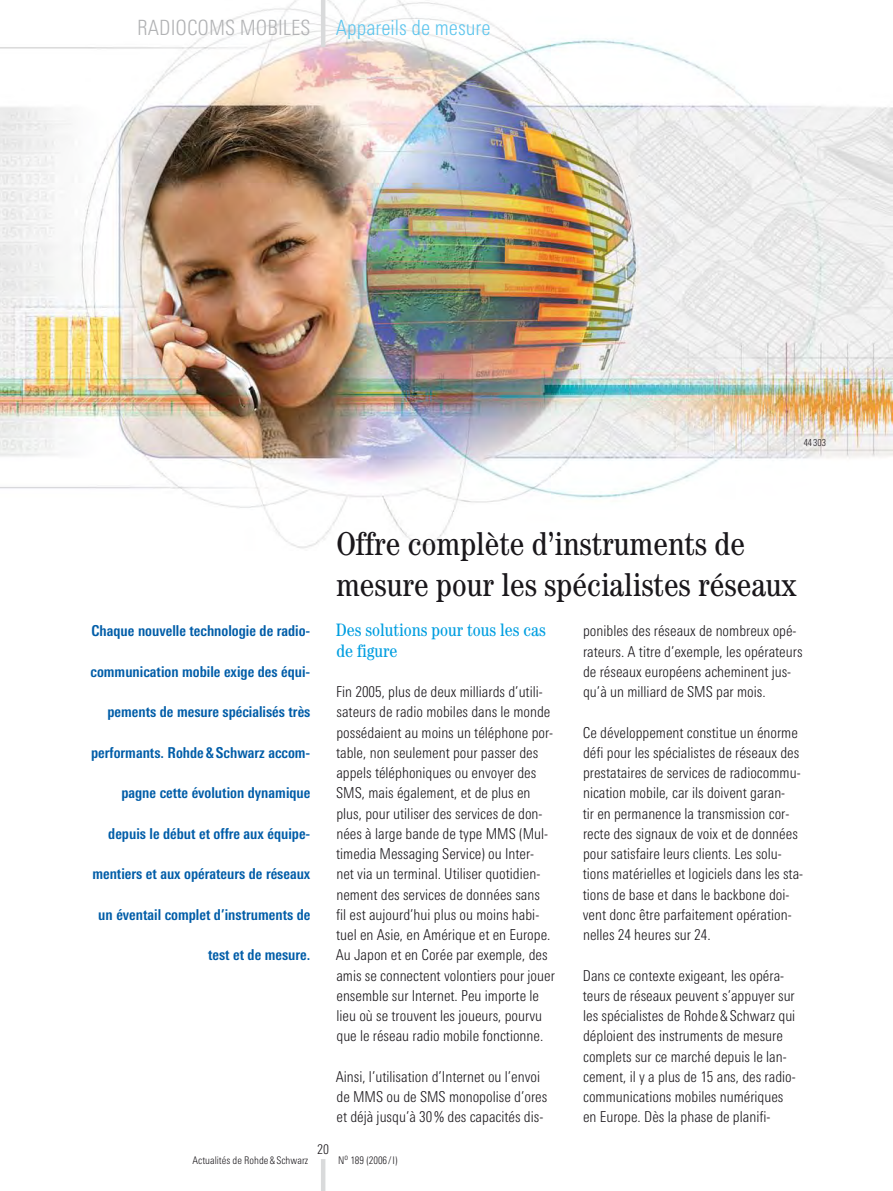
<style>
.page{position:relative;width:893px;height:1191px;background:#fff}
.page>*{position:absolute;margin:0;border:0;box-sizing:border-box;transform-origin:0 0}
.t1{font:condensed 33px/40.5px "Century";color:#1a171b}
.t2{font:300 21px "RS Univers Cond";color:#5ec5ed}
.t3{font:condensed 18px/20.2px "Century";color:#009ee0}
.t4{font:300 15px/20.2px "RS Univers Cond";color:#1a171b}
.t5{font:700 15px "RS Univers Cond";color:#005da8}
.t6{font:300 13.5px "RS Univers Cond";color:#1a171b}
.t7{font:300 10.5px "RS Univers Cond";color:#1a171b}
.t8{font:300 9.75px "RS Univers Cond";color:#1a171b}
.s1{color:#b1b2b4}
</style>
<div class="page">
<img style="left:0;top:0;width:893px;height:549px">
<hr style="left:321px;top:1161px;width:4px;height:30px;background:#d9dadb">
<hr style="left:321px;top:0;width:4px;height:45px;background:#d9dadb">
<h2 class="t2" style="left:137px;top:15px;width:355px"><span class="s1">RADIOCOMS MOBILES</span> Appareils de mesure</h2>
<p class="t8" style="left:804px;top:436px;width:24px">44303</p>
<p class="t5" style="left:92px;top:622px;width:220px">Chaque nouvelle technologie de radio-</p>
<p class="t5" style="left:91px;top:662px;width:221px">communication mobile exige des équi-</p>
<p class="t5" style="left:108px;top:703px;width:204px">pements de mesure spécialisés très</p>
<p class="t5" style="left:91px;top:743px;width:221px">performants. Rohde &amp; Schwarz accom-</p>
<p class="t5" style="left:121px;top:784px;width:191px">pagne cette évolution dynamique</p>
<p class="t5" style="left:108px;top:824px;width:204px">depuis le début et offre aux équipe-</p>
<p class="t5" style="left:92px;top:865px;width:220px">mentiers et aux opérateurs de réseaux</p>
<p class="t5" style="left:98px;top:905px;width:214px">un éventail complet d’instruments de</p>
<p class="t5" style="left:208px;top:946px;width:104px">test et de mesure.</p>
<h1 class="t1" style="left:336px;top:523px;width:461px">Offre complète d’instruments de mesure pour les spécialistes réseaux</h1>
<p class="t3" style="left:336px;top:620px;width:211px">Des solutions pour tous les cas de figure</p>
<p class="t4" style="left:336px;top:681px;width:221px">Fin 2005, plus de deux milliards d’utili&shy;sateurs de radio mobiles dans le monde possédaient au moins un téléphone por&shy;table, non seulement pour passer des appels téléphoniques ou envoyer des SMS, mais également, et de plus en plus, pour utiliser des services de don&shy;nées à large bande de type MMS (Mul&shy;timedia Messaging Service) ou Inter&shy;net via un terminal. Utiliser quotidien&shy;nement des services de données sans<br>fil est aujourd’hui plus ou moins habi&shy;tuel en Asie, en Amérique et en Europe.<br>Au Japon et en Corée par exemple, des amis se connectent volontiers pour jouer ensemble sur Internet. Peu importe le lieu où se trouvent les joueurs, pourvu que le réseau radio mobile fonctionne.</p>
<p class="t4" style="left:336px;top:1066px;width:213px">Ainsi, l’utilisation d’Internet ou l’envoi de MMS ou de SMS monopolise d’ores et déjà jusqu’à 30% des capacités dis-</p>
<p class="t4" style="left:583px;top:621px;width:221px">ponibles des réseaux de nombreux opé&shy;rateurs. A titre d’exemple, les opérateurs de réseaux européens acheminent jus&shy;qu’à un milliard de SMS par mois.</p>
<p class="t4" style="left:583px;top:722px;width:222px">Ce développement constitue un énorme défi pour les spécialistes de réseaux des prestataires de services de radiocommu&shy;nication mobile, car ils doivent garan-<br>tir en permanence la transmission cor&shy;recte des signaux de voix et de données pour satisfaire leurs clients. Les solu&shy;tions matérielles et logiciels dans les sta&shy;tions de base et dans le backbone doi&shy;vent donc être parfaitement opération&shy;nelles 24 heures sur 24.</p>
<p class="t4" style="left:583px;top:965px;width:215px">Dans ce contexte exigeant, les opéra&shy;teurs de réseaux peuvent s’appuyer sur les spécialistes de Rohde&amp;Schwarz qui déploient des instruments de mesure complets sur ce marché depuis le lan&shy;cement, il y a plus de 15 ans, des radio&shy;communications mobiles numériques en Europe. Dès la phase de planifi-</p>
<p class="t6" style="left:317px;top:1141px;width:13px">20</p>
<p class="t7" style="left:193px;top:1153px;width:117px">Actualités de Rohde&amp;Schwarz</p>
<p class="t7" style="left:338px;top:1153px;width:61px">N<sup>o</sup> 189 (2006/I)</p>
</div>
